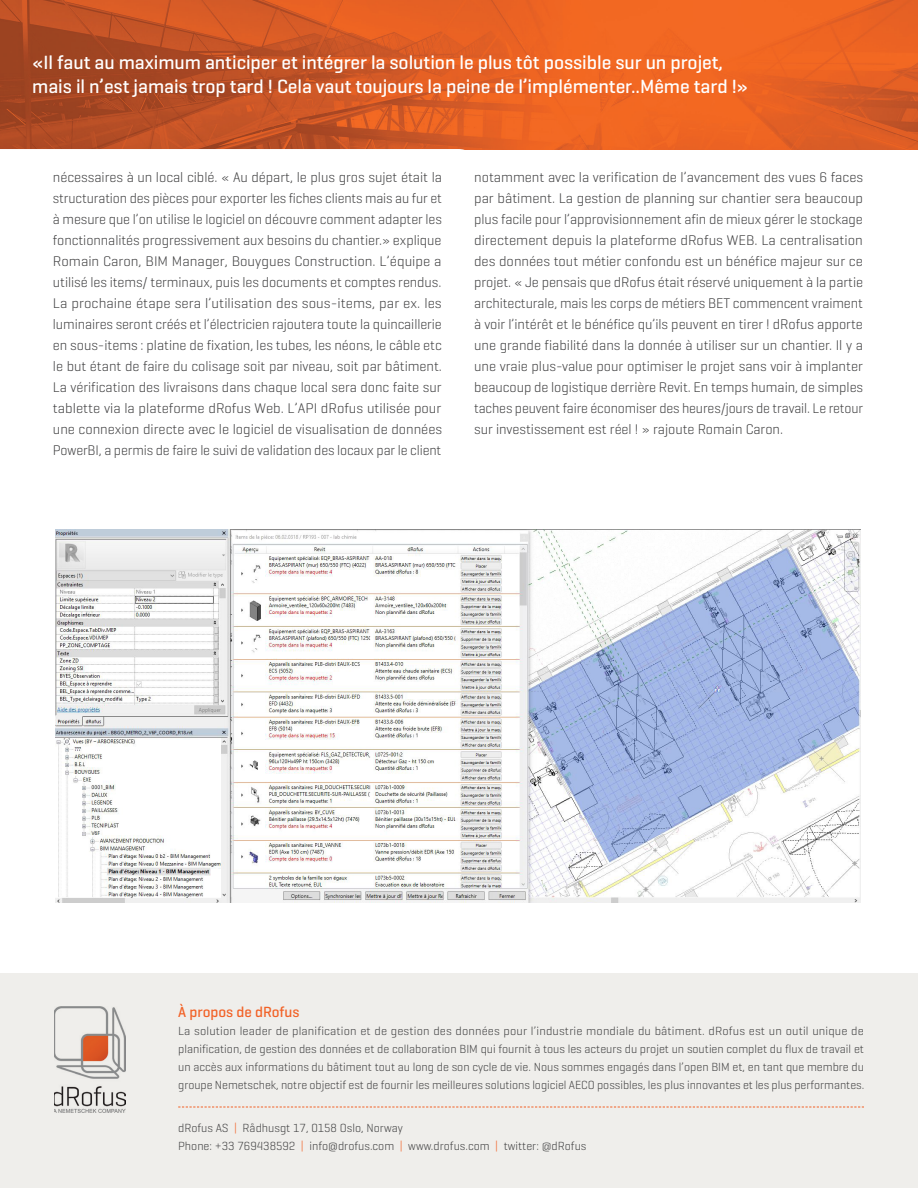
<style>
.page{position:relative;width:918px;height:1188px;background:#fff}
.page>*{position:absolute;margin:0;border:0;box-sizing:border-box;transform-origin:0 0}
.Body{font:500 19.5px/24px "Geogrotesque";letter-spacing:-.005em;color:#fff}
.Subhead__L2{font:500 15px "Geogrotesque";color:#f26227}
.Body-2{font:300 14.25px/21px "Geogrotesque";letter-spacing:-.005em;color:#3e3e3f;text-align:justify}
.About_Company{font:300 12px/18px "Geogrotesque";color:#3e3e3f;text-align:justify}
.Address{font:300 12px/18px "Geogrotesque";color:#3e3e3f}
.s1{color:#f26227}
</style>
<div class="page">
<div style="left:0;top:973px;width:918px;height:215px;background:#efeeeb"></div>
<img style="left:0;top:0;width:918px;height:149px">
<img style="left:54px;top:1007px;width:72px;height:106px">
<svg style="left:178px;top:1107px;width:686px;height:1px"></svg>
<img style="left:55px;top:530px;width:805px;height:372px">
<p class="Body" style="left:32px;top:50px;width:717px">«Il faut au maximum anticiper et intégrer la solution le plus tôt possible sur un projet, mais il n’est jamais trop tard ! Cela vaut toujours la peine de l’implémenter..Même tard !»</p>
<p class="Body-2" style="left:53px;top:166px;width:391px">nécessaires à un local ciblé. « Au départ, le plus gros sujet était la structuration des pièces pour exporter les fiches clients mais au fur et à mesure que l’on utilise le logiciel on découvre comment adapter les fonctionnalités progressivement aux besoins du chantier.» explique Romain Caron, BIM Manager, Bouygues Construction. L’équipe a utilisé les items/ terminaux, puis les documents et comptes rendus.<br>La prochaine étape sera l’utilisation des sous-items, par ex. les luminaires seront créés et l’électricien rajoutera toute la quincaillerie en sous-items : platine de fixation, les tubes, les néons, le câble etc le but étant de faire du colisage soit par niveau, soit par bâtiment.<br>La vérification des livraisons dans chaque local sera donc faite sur tablette via la plateforme dRofus Web. L’API dRofus utilisée pour une connexion directe avec le logiciel de visualisation de données PowerBI, a permis de faire le suivi de validation des locaux par le client</p>
<p class="Body-2" style="left:474px;top:166px;width:391px">notamment avec la verification de l’avancement des vues 6 faces par bâtiment. La gestion de planning sur chantier sera beaucoup plus facile pour l’approvisionnement afin de mieux gérer le stockage directement depuis la plateforme dRofus WEB. La centralisation des données tout métier confondu est un bénéfice majeur sur ce projet. « Je pensais que dRofus était réservé uniquement à la partie architecturale, mais les corps de métiers BET commencent vraiment à voir l’intérêt et le bénéfice qu’ils peuvent en tirer ! dRofus apporte une grande fiabilité dans la donnée à utiliser sur un chantier. Il y a une vraie plus-value pour optimiser le projet sans voir à implanter beaucoup de logistique derrière Revit. En temps humain, de simples taches peuvent faire économiser des heures/jours de travail. Le retour sur investissement est réel ! » rajoute Romain Caron.</p>
<p class="Subhead__L2" style="left:178px;top:1003px;width:123px">À propos de dRofus</p>
<p class="About_Company" style="left:178px;top:1022px;width:688px">La solution leader de planification et de gestion des données pour l’industrie mondiale du bâtiment. dRofus est un outil unique de planification, de gestion des données et de collaboration BIM qui fournit à tous les acteurs du projet un soutien complet du flux de travail et un accès aux informations du bâtiment tout au long de son cycle de vie. Nous sommes engagés dans l’open BIM et, en tant que membre du groupe Nemetschek, notre objectif est de fournir les meilleures solutions logiciel AECO possibles, les plus innovantes et les plus performantes.</p>
<p class="Address" style="left:178px;top:1118px;width:410px">dRofus AS <span class="s1">|</span> Rådhusgt 17, 0158 Oslo, Norway<br>Phone: +33 769438592 <span class="s1">|</span> info@drofus.com <span class="s1">|</span> www.drofus.com <span class="s1">|</span> twitter: @dRofus</p>
</div>
